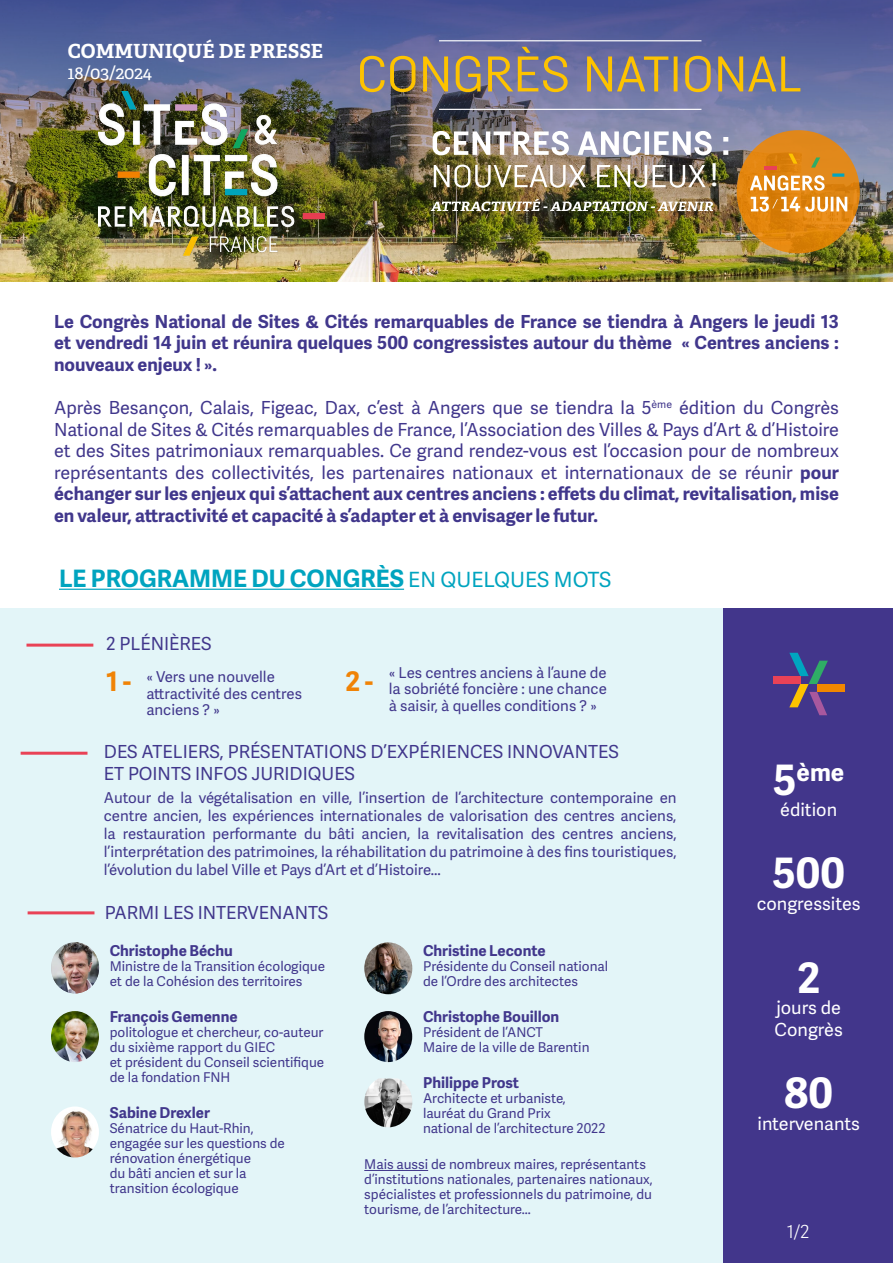
<style>
.page{position:relative;width:893px;height:1263px;background:#fff}
.page>*{position:absolute;margin:0;border:0;box-sizing:border-box;transform-origin:0 0}
.t1{font:700 42px "Adelle Sans";color:#fff}
.t2{font:31.5px "Adelle Basic";color:#fff}
.t3{font:700 27px "Adelle Sans";color:#f08306}
.t4{font:700 24.45px "Adelle Sans";color:#fff}
.t5{font:700 24px "Adelle Sans";color:#00a4bf}
.t6{font:700 19.5px "Adelle Basic";color:#fff}
.t7{font:18px/21.6px "Adelle Sans";color:#41378c;text-align:justify}
.t8{font:700 18px/21.6px "Adelle Sans";color:#41378c;text-align:justify}
.t9{font:18px/21.6px "Adelle Sans";color:#fff}
.t10{font:18px "Adelle Basic";color:#fff}
.t11{font:300 18px "Adelle Sans";color:#fff}
.t12{font:15px/18px "Adelle Sans";color:#41378c;text-align:justify}
.t13{font:700 15px "Adelle Sans";color:#41378c}
.t14{font:13.5px/15px "Adelle Sans";color:#41378c}
.s1{font-weight:700}
.s2{font-weight:400;font-size:21px}
.s3{font-size:42px}
</style>
<div class="page">
<div style="left:0;top:609px;width:724px;height:654px;background:#e3f5f8"></div>
<div style="left:724px;top:609px;width:169px;height:654px;background:#42368b"></div>
<img style="left:0;top:0;width:893px;height:277px">
<hr style="left:439px;top:109px;width:262px;height:1px;background:#fff">
<hr style="left:439px;top:40px;width:262px;height:1px;background:#fff">
<img style="left:431px;top:199px;width:282px;height:12px">
<img style="left:434px;top:165px;width:272px;height:23px">
<img style="left:433px;top:131px;width:295px;height:24px">
<svg style="left:360px;top:47px;width:440px;height:45px;background:#8c827a"></svg>
<svg style="left:737px;top:130px;width:123px;height:123px;background:#df8512"></svg>
<svg style="left:811px;top:157px;width:9px;height:11px"></svg>
<svg style="left:832px;top:173px;width:12px;height:4px"></svg>
<svg style="left:764px;top:166px;width:12px;height:3px"></svg>
<svg style="left:788px;top:154px;width:9px;height:10px"></svg>
<svg style="left:751px;top:197px;width:96px;height:15px"></svg>
<svg style="left:750px;top:175px;width:75px;height:16px"></svg>
<img style="left:99px;top:91px;width:225px;height:164px">
<div style="left:817px;top:684px;width:27px;height:8px;background:#f18700"></div>
<div style="left:773px;top:676px;width:27px;height:8px;background:#e94256"></div>
<svg style="left:789px;top:653px;width:39px;height:62px"></svg>
<hr style="left:59px;top:589px;width:345px;height:1px;background:#00a4bf">
<hr style="left:28px;top:911px;width:66px;height:3px;background:#e94256">
<hr style="left:26px;top:644px;width:67px;height:3px;background:#e94256">
<hr style="left:21px;top:752px;width:66px;height:3px;background:#e94256">
<img style="left:51px;top:942px;width:48px;height:51px">
<img style="left:51px;top:1011px;width:48px;height:51px">
<img style="left:51px;top:1106px;width:48px;height:51px">
<hr style="left:364px;top:1170px;width:64px;height:1px;background:#41378c">
<img style="left:364px;top:942px;width:48px;height:52px">
<img style="left:364px;top:1011px;width:48px;height:51px">
<img style="left:364px;top:1078px;width:48px;height:49px">
<h3 class="t6" style="left:68px;top:39px;width:257px">COMMUNIQUÉ DE PRESSE</h3>
<h3 class="t10" style="left:68px;top:62px;width:86px">18/03/2024</h3>
<h2 class="t2" style="left:710px;top:155px;width:10px">!</h2>
<h3 class="t8" style="left:54px;top:310px;width:786px">Le Congrès National de Sites &amp; Cités remarquables de France se tiendra à Angers le jeudi 13 et vendredi 14 juin et réunira quelques 500 congressistes autour du thème « Centres anciens : nouveaux enjeux ! ».</h3>
<p class="t7" style="left:54px;top:396px;width:786px">Après Besançon, Calais, Figeac, Dax, c’est à Angers que se tiendra la 5<sup>ème</sup> édition du Congrès National de Sites &amp; Cités remarquables de France, l’Association des Villes &amp; Pays d’Art &amp; d’Histoire et des Sites patrimoniaux remarquables. Ce grand rendez-vous est l’occasion pour de nombreux représentants des collectivités, les partenaires nationaux et internationaux de se réunir <span class="s1">pour échanger sur les enjeux qui s’attachent aux centres anciens : effets du climat, revitalisation, mise en valeur, attractivité et capacité à s’adapter et à envisager le futur.</span></p>
<h3 class="t5" style="left:59px;top:561px;width:554px">LE PROGRAMME DU CONGRÈS <span class="s2">EN QUELQUES MOTS</span></h3>
<h3 class="t7" style="left:106px;top:632px;width:107px">2 PLÉNIÈRES</h3>
<p class="t12" style="left:146px;top:668px;width:157px;line-height:16.5px;text-align:left">« Vers une nouvelle attractivité des centres anciens ? »</p>
<p class="t12" style="left:389px;top:664px;width:219px;line-height:16.5px">« Les centres anciens à l’aune de la sobriété foncière : une chance à saisir, à quelles conditions ? »</p>
<h3 class="t3" style="left:106px;top:662px;width:27px">1 -</h3>
<h3 class="t3" style="left:345px;top:662px;width:29px">2 -</h3>
<h3 class="t7" style="left:104px;top:740px;width:517px">DES ATELIERS, PRÉSENTATIONS D’EXPÉRIENCES INNOVANTES<br>ET POINTS INFOS JURIDIQUES</h3>
<p class="t12" style="left:104px;top:788px;width:574px">Autour de la végétalisation en ville, l’insertion de l’architecture contemporaine en centre ancien, les expériences internationales de valorisation des centres anciens, la restauration performante du bâti ancien, la revitalisation des centres anciens, l’interprétation des patrimoines, la réhabilitation du patrimoine à des fins touristiques, l’évolution du label Ville et Pays d’Art et d’Histoire...</p>
<h3 class="t7" style="left:105px;top:901px;width:225px">PARMI LES INTERVENANTS</h3>
<p class="t13" style="left:110px;top:940px;width:125px">Christophe Béchu</p>
<p class="t14" style="left:110px;top:959px;width:217px">Ministre de la Transition écologique et de la Cohésion des territoires</p>
<p class="t13" style="left:110px;top:1006px;width:129px">François Gemenne</p>
<p class="t14" style="left:110px;top:1025px;width:216px">politologue et chercheur, co-auteur du sixième rapport du GIEC<br>et président du Conseil scientifique de la fondation FNH</p>
<p class="t13" style="left:110px;top:1102px;width:102px">Sabine Drexler</p>
<p class="t14" style="left:110px;top:1121px;width:177px">Sénatrice du Haut-Rhin, engagée sur les questions de rénovation énergétique<br>du bâti ancien et sur la transition écologique</p>
<p class="t13" style="left:423px;top:940px;width:124px">Christine Leconte</p>
<p class="t14" style="left:423px;top:959px;width:187px">Présidente du Conseil national de l’Ordre des architectes</p>
<p class="t13" style="left:423px;top:1006px;width:138px">Christophe Bouillon</p>
<p class="t14" style="left:423px;top:1025px;width:168px">Président de l’ANCT<br>Maire de la ville de Barentin</p>
<p class="t13" style="left:423px;top:1072px;width:98px">Philippe Prost</p>
<p class="t14" style="left:423px;top:1091px;width:184px">Architecte et urbaniste, lauréat du Grand Prix<br>national de l’architecture 2022</p>
<p class="t14" style="left:364px;top:1156px;width:290px">Mais aussi de nombreux maires, représentants d’institutions nationales, partenaires nationaux, spécialistes et professionnels du patrimoine, du tourisme, de l’architecture...</p>
<h3 class="t4" style="left:773px;top:754px;width:73px"><span class="s3">5</span>ème</h3>
<h3 class="t9" style="left:780px;top:798px;width:58px">édition</h3>
<h1 class="t1" style="left:772px;top:842px;width:74px">500</h1>
<h3 class="t9" style="left:757px;top:892px;width:105px">congressites</h3>
<h1 class="t1" style="left:797px;top:947px;width:24px">2</h1>
<h3 class="t9" style="left:775px;top:996px;width:70px">jours de<br>Congrès</h3>
<h1 class="t1" style="left:784px;top:1062px;width:50px">80</h1>
<h3 class="t9" style="left:757px;top:1112px;width:104px">intervenants</h3>
<h3 class="t11" style="left:787px;top:1221px;width:24px">1/2</h3>
</div>
